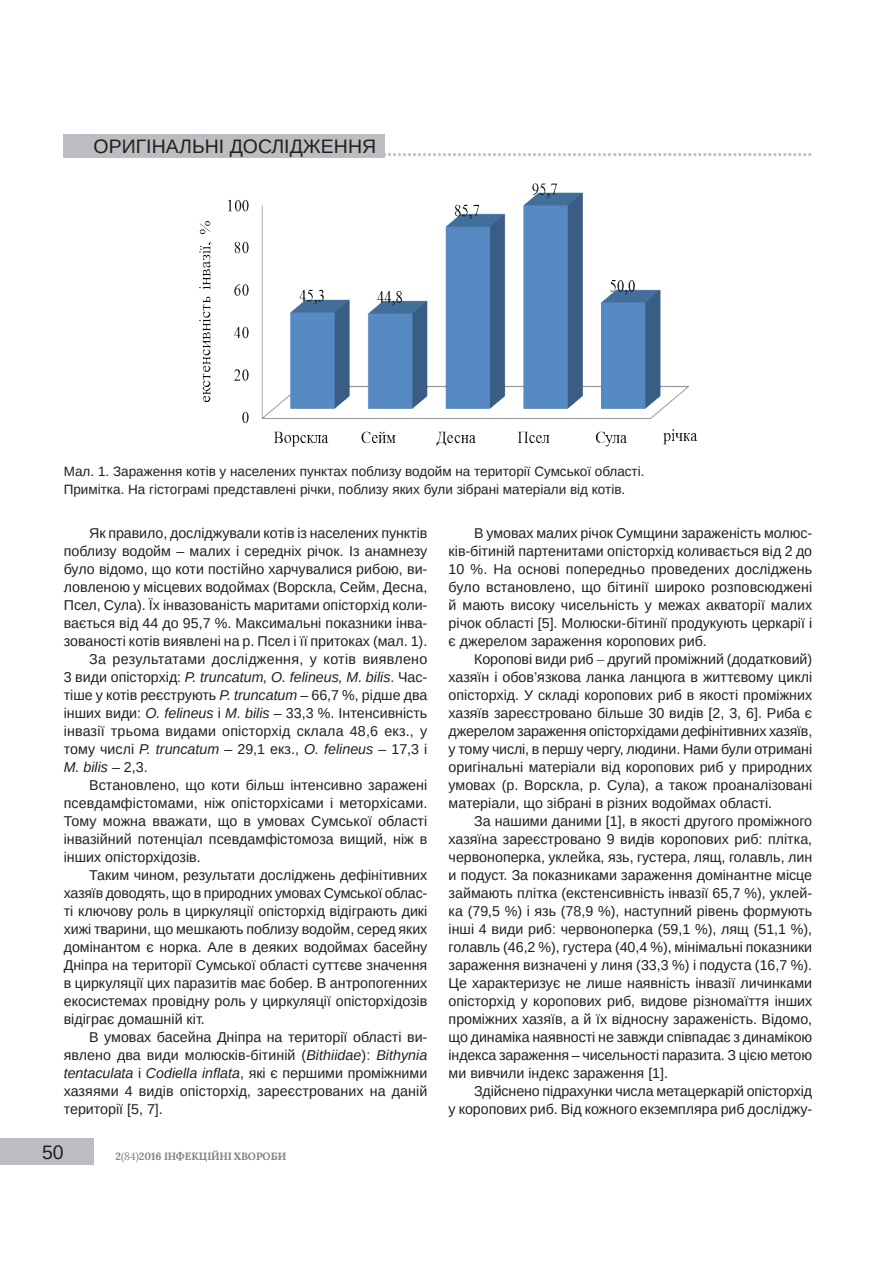
<style>
.page{position:relative;width:893px;height:1263px;background:#fff}
.page>*{position:absolute;margin:0;border:0;box-sizing:border-box;transform-origin:0 0}
.t1{font:19.5px "Arimo";color:#231f20}
.t2{font:700 18px "Arimo";color:#bcbdc0}
.t3{font:14.25px/18px "Arimo";color:#231f20;text-align:justify}
.t4{font:italic 14.25px "Arimo";color:#231f20}
.t5{font:13.5px/18px "Arimo";color:#231f20}
.t6{font:700 10.5px "Lora";color:#808285}
.s1{font-style:normal}
.s2{font-style:italic}
.s3{font-weight:400}
</style>
<div class="page">
<div style="left:64px;top:134px;width:321px;height:23px;background:#bcbdc0"></div>
<div style="left:0;top:1138px;width:94px;height:27px;background:#bcbdc0"></div>
<img style="left:199px;top:183px;width:499px;height:264px">
<h1 class="t1" style="left:94px;top:134px;width:284px">Оригінальні дослідження</h1>
<p class="t2" style="left:382px;top:137px;width:432px">......................................................................................</p>
<p class="t5" style="left:64px;top:462px;width:582px">Мал. 1. Зараження котів у населених пунктах поблизу водойм на території Сумської області.<br>Примітка. На гістограмі представлені річки, поблизу яких були зібрані матеріали від котів.</p>
<p class="t3" style="left:89px;top:524px;width:340px">Як правило, досліджували котів із населених пунктів</p>
<p class="t3" style="left:64px;top:542px;width:365px">поблизу водойм – малих і середніх річок. Із анамнезу</p>
<p class="t3" style="left:64px;top:560px;width:365px">було відомо, що коти постійно харчувалися рибою, ви-</p>
<p class="t3" style="left:64px;top:578px;width:365px">ловленою у місцевих водоймах (Ворскла, Сейм, Десна,</p>
<p class="t3" style="left:64px;top:596px;width:365px">Псел, Сула). Їх інвазованість маритами опісторхід коли-</p>
<p class="t3" style="left:64px;top:614px;width:365px">вається від 44 до 95,7 %. Максимальні показники інва-</p>
<p class="t3" style="left:64px;top:632px;width:365px">зованості котів виявлені на р. Псел і її притоках (мал. 1).</p>
<p class="t3" style="left:89px;top:650px;width:340px">За результатами дослідження, у котів виявлено</p>
<p class="t4" style="left:64px;top:667px;width:365px"><span class="s1">3 види опісторхід:</span> P. truncatum, O. felineus, M. bilis<span class="s1">. Час-</span></p>
<p class="t3" style="left:64px;top:686px;width:365px">тіше у котів реєструють <span class="s2">P. truncatum</span> – 66,7 %, рідше два</p>
<p class="t3" style="left:64px;top:704px;width:365px">інших види: <span class="s2">O. felineus</span> і <span class="s2">M. bilis</span> – 33,3 %. І нтенсивність</p>
<p class="t3" style="left:64px;top:722px;width:365px">інвазії трьома видами опісторхід склала 48,6 екз., у</p>
<p class="t3" style="left:64px;top:740px;width:365px">тому числі <span class="s2">P. truncatum</span> – 29,1 екз., <span class="s2">O. felineus</span> – 17,3 і</p>
<p class="t4" style="left:64px;top:757px;width:85px">M. bilis <span class="s1">– 2,3.</span></p>
<p class="t3" style="left:89px;top:776px;width:340px">Встановлено, що коти більш інтенсивно заражені</p>
<p class="t3" style="left:64px;top:794px;width:365px">псевдамфістомами, ніж опісторхісами і меторхісами.</p>
<p class="t3" style="left:64px;top:812px;width:365px">Тому можна вважати, що в умовах Сумської області</p>
<p class="t3" style="left:64px;top:830px;width:365px">інвазійний потенціал псевдамфістомоза вищий, ніж в</p>
<p class="t3" style="left:64px;top:848px;width:139px">інших опісторхідозів.</p>
<p class="t3" style="left:89px;top:866px;width:340px">Таким чином, результати досліджень дефінітивних</p>
<p class="t3" style="left:64px;top:884px;width:365px">хазяїв доводять, що в природних умовах Сумської облас-</p>
<p class="t3" style="left:64px;top:902px;width:365px">ті ключову роль в циркуляції опісторхід відіграють дикі</p>
<p class="t3" style="left:64px;top:920px;width:365px">хижі тварини, що мешкають поблизу водойм, серед яких</p>
<p class="t3" style="left:64px;top:938px;width:365px">домінантом є норка. Але в деяких водоймах басейну</p>
<p class="t3" style="left:64px;top:956px;width:365px">Дніпра на території Сумської області суттєве значення</p>
<p class="t3" style="left:64px;top:974px;width:365px">в циркуляції цих паразитів має бобер. В антропогенних</p>
<p class="t3" style="left:64px;top:992px;width:365px">екосистемах провідну роль у циркуляції опісторхідозів</p>
<p class="t3" style="left:64px;top:1010px;width:143px">відіграє домашній кіт.</p>
<p class="t3" style="left:89px;top:1028px;width:340px">В умовах басейна Дніпра на території області ви-</p>
<p class="t3" style="left:64px;top:1046px;width:365px">явлено два види молюсків-бітиній (<span class="s2">Bithiidae</span>): <span class="s2">Bithynia</span></p>
<p class="t4" style="left:64px;top:1063px;width:365px">tentaculata <span class="s1">і</span> Codiella inflata<span class="s1">, які є першими проміжними</span></p>
<p class="t3" style="left:64px;top:1082px;width:365px">хазяями 4 видів опісторхід, зареєстрованих на даній</p>
<p class="t3" style="left:64px;top:1100px;width:101px">території [5, 7].</p>
<p class="t3" style="left:449px;top:524px;width:365px;text-indent:26px">В умовах малих річок Сумщини зараженість молюс&shy;ків-бітиній партенитами опісторхід коливається від 2 до 10 %. На основі попередньо проведених досліджень було встановлено, що бітинії широко розповсюджені й мають високу чисельність у межах акваторії малих річок області [5]. Молюски-бітинії продукують церкарії і є джерелом зараження коропових риб.</p>
<p class="t3" style="left:449px;top:650px;width:365px;text-indent:25px">Коропові види риб − другий проміжний (додатковий) хазяїн і обов’язкова ланка ланцюга в життєвому циклі опісторхід. У складі коропових риб в якості проміжних хазяїв зареєстровано більше 30 видів [2, 3, 6]. Риба є джерелом зараження опісторхідами дефінітивних хазяїв, у тому числі, в першу чергу, людини. Нами були отримані оригінальні матеріали від коропових риб у природних умовах (р. Ворскла, р. Сула), а також проаналізовані матеріали, що зібрані в різних водоймах області.</p>
<p class="t3" style="left:449px;top:812px;width:365px;text-indent:25px">За нашими даними [1], в якості другого проміжного хазяїна зареєстровано 9 видів коропових риб: плітка, червоноперка, уклейка, язь, густера, лящ, голавль, лин и подуст. За показниками зараження домінантне місце займають плітка (екстенсивність інвазії 65,7 %), уклей&shy;ка (79,5 %) і язь (78,9 %), наступний рівень формують інші 4 види риб: червоноперка (59,1 %), лящ (51,1 %), голавль (46,2 %), густера (40,4 %), мінімальні показники зараження визначені у линя (33,3 %) і подуста (16,7 %).<br>Це характеризує не лише наявність інвазії личинками опісторхід у коропових риб, видове різномаїття інших проміжних хазяїв, а й їх відносну зараженість. Відомо, що динаміка наявності не завжди співпадає з динамікою індекса зараження – чисельності паразита. З цією метою ми вивчили індекс зараження [1].</p>
<p class="t3" style="left:449px;top:1082px;width:365px;text-align:right">Здійснено підрахунки числа метацеркарій опісторхід<br>у коропових риб. Від кожного екземпляра риб досліджу-</p>
<h1 class="t1" style="left:42px;top:1140px;width:23px">50</h1>
<p class="t6" style="left:116px;top:1149px;width:172px">2<span class="s3">(84)</span>2016 ІНФЕКЦІЙНІ ХВОРОБИ</p>
</div>
